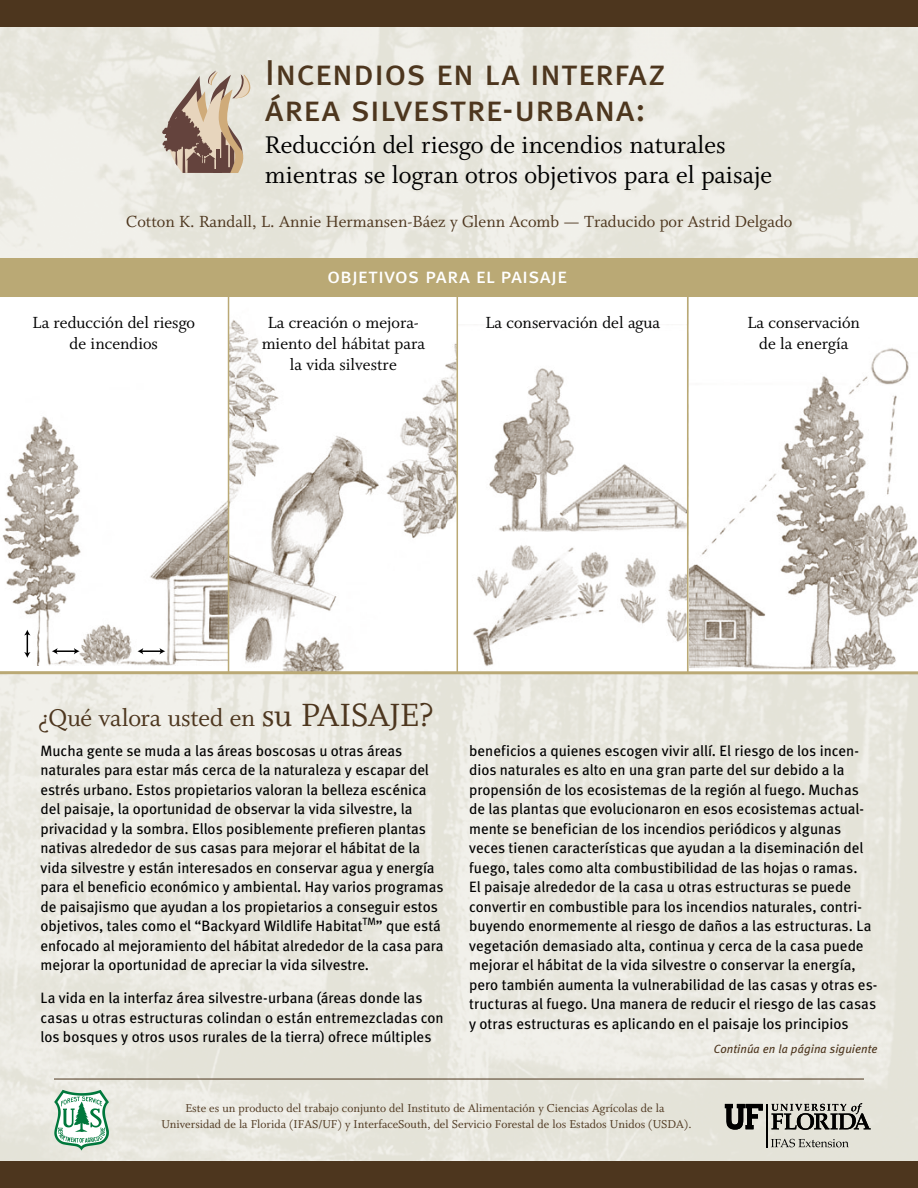
<style>
.page{position:relative;width:918px;height:1188px;background:#fff}
.page>*{position:absolute;margin:0;border:0;box-sizing:border-box;transform-origin:0 0}
.t1{font:36px/36px "Meta Book Caps";color:#4d361e}
.t2{font:27px/30px "Whitman Roman LF";color:#000}
.t3{font:27px "Whitman Roman LF";letter-spacing:-.01em;color:#4d361e}
.t4{font:21px "Meta Book Caps";color:#fff}
.t5{font:18px/21px "Whitman Roman LF";color:#000;text-align:center}
.t6{font:18px "Whitman Roman LF";color:#4d361e}
.t7{font:15px/19.5px "Meta";color:#000}
.t8{font:12.75px/15.3px "Whitman Roman LF";color:#4d361e;text-align:center}
.t9{font:italic 12px "Meta";letter-spacing:.005em;color:#4d361e}
.s1{font-size:36px}
</style>
<div class="page">
<img style="left:0;top:27px;width:918px;height:1134px">
<div style="left:0;top:0;width:918px;height:27px;background:#4d361e"></div>
<svg style="left:162px;top:70px;width:88px;height:103px"></svg>
<div style="left:0;top:1161px;width:918px;height:27px;background:#4d361e"></div>
<hr style="left:54px;top:1079px;width:810px;height:1px;background:#4d361e">
<div style="left:0;top:259px;width:918px;height:36px;background:#baa975"></div>
<img style="left:0;top:297px;width:228px;height:368px">
<img style="left:229px;top:297px;width:228px;height:374px">
<div style="left:458px;top:295px;width:230px;height:378px;background:#fff"></div>
<img style="left:473px;top:368px;width:214px;height:298px">
<img style="left:689px;top:297px;width:229px;height:374px">
<hr style="left:0;top:294px;width:918px;height:3px;background:#baa975">
<hr style="left:687px;top:295px;width:1px;height:379px;background:#baa975">
<hr style="left:457px;top:295px;width:1px;height:378px;background:#baa975">
<hr style="left:228px;top:295px;width:1px;height:378px;background:#baa975">
<hr style="left:0;top:671px;width:918px;height:3px;background:#baa975">
<svg style="left:138px;top:648px;width:27px;height:6px"></svg>
<svg style="left:24px;top:630px;width:7px;height:28px"></svg>
<hr style="left:56px;top:650px;width:20px;height:2px;background:#000">
<svg style="left:74px;top:648px;width:6px;height:6px"></svg>
<svg style="left:52px;top:648px;width:6px;height:6px"></svg>
<hr style="left:767px;top:1104px;width:1px;height:43px;background:#000">
<svg style="left:725px;top:1103px;width:146px;height:27px"></svg>
<svg style="left:771px;top:1139px;width:78px;height:8px"></svg>
<svg style="left:54px;top:1090px;width:55px;height:61px"></svg>
<h1 class="t1" style="left:265px;top:54px;width:402px">Incendios en la interfaz área silvestre-urbana:</h1>
<h2 class="t2" style="left:265px;top:131px;width:509px">Reducción del riesgo de incendios naturales mientras se logran otros objetivos para el paisaje</h2>
<p class="t6" style="left:126px;top:212px;width:667px">Cotton K. Randall, L. Annie Hermansen-Báez y Glenn Acomb — Traducido por Astrid Delgado</p>
<h3 class="t4" style="left:327px;top:263px;width:242px">objetivos para el paisaje</h3>
<p class="t5" style="left:33px;top:312px;width:164px">La reducción del riesgo de incendios</p>
<p class="t5" style="left:262px;top:312px;width:165px">La creación o mejora&shy;miento del hábitat para la vida silvestre</p>
<p class="t5" style="left:486px;top:312px;width:176px">La conservación del agua</p>
<p class="t5" style="left:748px;top:312px;width:114px">La conservación de la energía</p>
<h2 class="t3" style="left:38px;top:703px;width:397px">¿Qué valora usted en <span class="s1">su PAISAJE?</span></h2>
<p class="t7" style="left:40px;top:740px;width:405px">Mucha gente se muda a las áreas boscosas u otras áreas naturales para estar más cerca de la naturaleza y escapar del estrés urbano. Estos propietarios valoran la belleza escénica del paisaje, la oportunidad de observar la vida silvestre, la privacidad y la sombra. Ellos posiblemente prefieren plantas nativas alrededor de sus casas para mejorar el hábitat de la vida silvestre y están interesados en conservar agua y energía para el beneficio económico y ambiental. Hay varios programas de paisajismo que ayudan a los propietarios a conseguir estos objetivos, tales como el “Backyard Wildlife Habitat<sup>TM</sup>” que está enfocado al mejoramiento del hábitat alrededor de la casa para mejorar la oportunidad de apreciar la vida silvestre.</p>
<p class="t7" style="left:41px;top:988px;width:405px">La vida en la interfaz área silvestre-urbana (áreas donde las casas u otras estructuras colindan o están entremezcladas con los bosques y otros usos rurales de la tierra) ofrece múltiples</p>
<p class="t7" style="left:469px;top:740px;width:410px">beneficios a quienes escogen vivir allí. El riesgo de los incen&shy;dios naturales es alto en una gran parte del sur debido a la propensión de los ecosistemas de la región al fuego. Muchas de las plantas que evolucionaron en esos ecosistemas actual&shy;mente se benefician de los incendios periódicos y algunas veces tienen características que ayudan a la diseminación del fuego, tales como alta combustibilidad de las hojas o ramas.<br>El paisaje alrededor de la casa u otras estructuras se puede convertir en combustible para los incendios naturales, contri&shy;buyendo enormemente al riesgo de daños a las estructuras. La vegetación demasiado alta, continua y cerca de la casa puede mejorar el hábitat de la vida silvestre o conservar la energía, pero también aumenta la vulnerabilidad de las casas y otras es&shy;tructuras al fuego. Una manera de reducir el riesgo de las casas y otras estructuras es aplicando en el paisaje los principios</p>
<p class="t9" style="left:714px;top:1042px;width:165px">Continúa en la página siguiente</p>
<p class="t8" style="left:161px;top:1101px;width:532px">Este es un producto del trabajo conjunto del Instituto de Alimentación y Ciencias Agrícolas de la<br>Universidad de la Florida (IFAS/UF) y InterfaceSouth, del Servicio Forestal de los Estados Unidos (USDA).</p>
</div>
